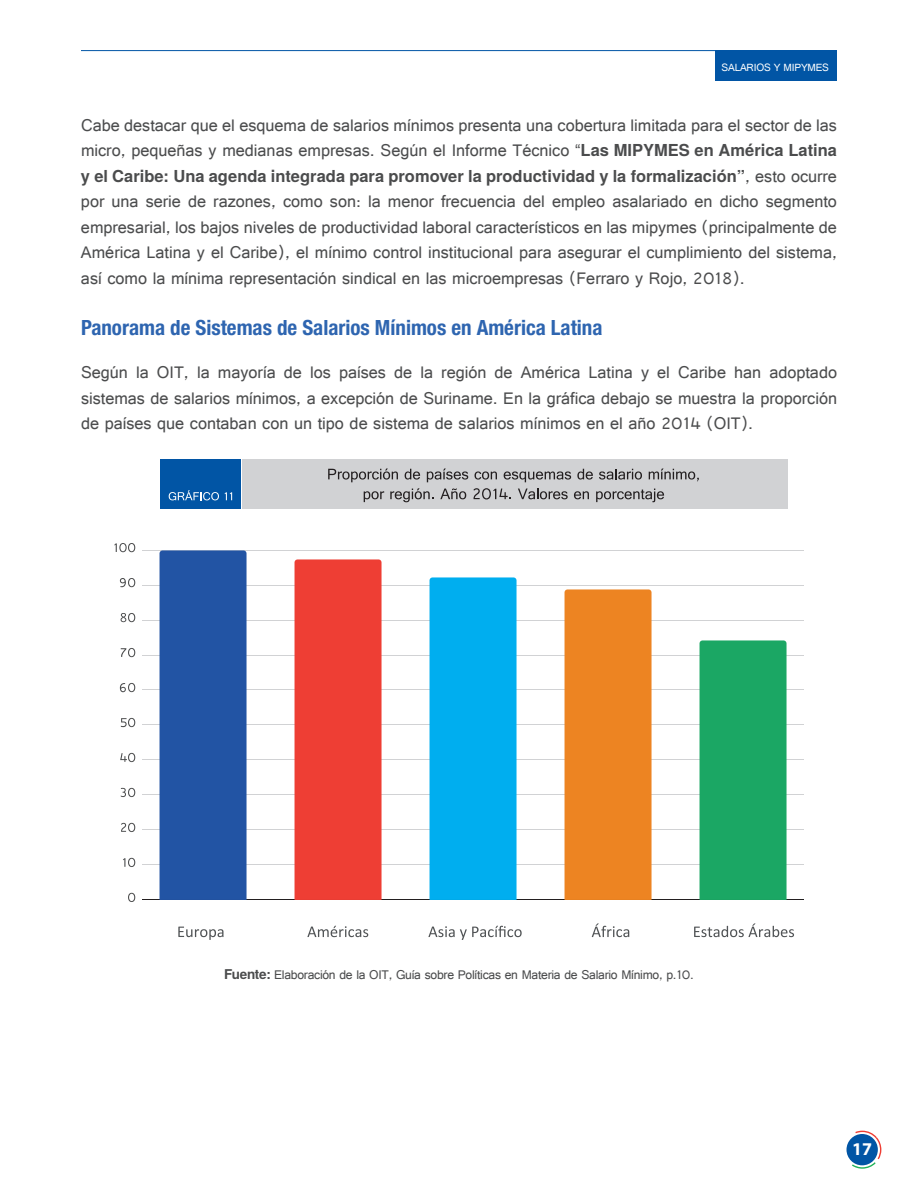
<style>
.page{position:relative;width:918px;height:1188px;background:#fff}
.page>*{position:absolute;margin:0;border:0;box-sizing:border-box;transform-origin:0 0}
.t1{font:700 condensed 21px "Helvetica Neue LT Pro";color:#2e65b0}
.t2{font:18px/25.5px "Raavi";color:#4b4c4d;text-align:justify}
.t3{font:700 18px "Myriad Pro";color:#fff}
.t4{font:700 16.5px "Te X Gyre Heros";color:#4b4c4d}
.t5{font:13.5px "Raavi";letter-spacing:-.02em;color:#4b4c4d}
.t6{font:11.25px "Raavi";letter-spacing:-.02em;color:#fff}
.s1{font-family:"Te X Gyre Heros";font-weight:700;font-size:16.5px}
.s2{font-family:"Raavi";font-weight:400;font-size:18px}
.s3{font-family:"Te X Gyre Heros";font-weight:700}
</style>
<div class="page">
<hr style="left:81px;top:50px;width:662px;height:1px;background:#0155a5">
<div style="left:847px;top:1134px;width:31px;height:31px;background:#0155a5;border-radius:50%"></div>
<svg style="left:852px;top:1131px;width:29px;height:38px"></svg>
<div style="left:716px;top:50px;width:121px;height:31px;background:#0155a5"></div>
<div style="left:242px;top:460px;width:546px;height:49px;background:#d1d2d4"></div>
<svg style="left:328px;top:469px;width:70px;height:13px"></svg>
<svg style="left:405px;top:469px;width:15px;height:11px"></svg>
<svg style="left:427px;top:469px;width:41px;height:13px"></svg>
<svg style="left:475px;top:471px;width:22px;height:9px"></svg>
<svg style="left:504px;top:471px;width:67px;height:11px"></svg>
<svg style="left:577px;top:469px;width:16px;height:11px"></svg>
<svg style="left:599px;top:469px;width:43px;height:11px"></svg>
<svg style="left:649px;top:469px;width:50px;height:13px"></svg>
<svg style="left:364px;top:491px;width:20px;height:11px"></svg>
<svg style="left:390px;top:488px;width:44px;height:14px"></svg>
<svg style="left:440px;top:488px;width:26px;height:11px"></svg>
<svg style="left:473px;top:488px;width:38px;height:11px"></svg>
<svg style="left:518px;top:489px;width:50px;height:10px"></svg>
<svg style="left:574px;top:491px;width:15px;height:8px"></svg>
<svg style="left:596px;top:489px;width:68px;height:13px"></svg>
<div style="left:160px;top:460px;width:80px;height:49px;background:#0155a5"></div>
<svg style="left:169px;top:490px;width:50px;height:10px"></svg>
<svg style="left:225px;top:492px;width:7px;height:8px"></svg>
<hr style="left:142px;top:899px;width:662px;height:1px;background:#231f20">
<hr style="left:142px;top:864px;width:662px;height:1px;background:#d1d2d4">
<hr style="left:142px;top:829px;width:662px;height:1px;background:#d1d2d4">
<hr style="left:142px;top:794px;width:662px;height:1px;background:#d1d2d4">
<svg style="left:128px;top:893px;width:7px;height:9px"></svg>
<svg style="left:123px;top:858px;width:12px;height:9px"></svg>
<svg style="left:121px;top:823px;width:14px;height:9px"></svg>
<svg style="left:121px;top:788px;width:14px;height:9px"></svg>
<hr style="left:142px;top:759px;width:662px;height:1px;background:#d1d2d4">
<svg style="left:120px;top:753px;width:15px;height:9px"></svg>
<hr style="left:142px;top:725px;width:662px;height:1px;background:#d1d2d4">
<svg style="left:121px;top:718px;width:14px;height:9px"></svg>
<hr style="left:142px;top:690px;width:662px;height:1px;background:#d1d2d4">
<svg style="left:120px;top:683px;width:15px;height:9px"></svg>
<hr style="left:142px;top:655px;width:662px;height:1px;background:#d1d2d4">
<svg style="left:121px;top:648px;width:14px;height:9px"></svg>
<hr style="left:142px;top:620px;width:662px;height:1px;background:#d1d2d4">
<svg style="left:121px;top:613px;width:14px;height:9px"></svg>
<hr style="left:142px;top:585px;width:662px;height:1px;background:#d1d2d4">
<svg style="left:120px;top:578px;width:15px;height:9px"></svg>
<hr style="left:142px;top:550px;width:662px;height:1px;background:#d1d2d4">
<svg style="left:114px;top:543px;width:21px;height:9px"></svg>
<svg style="left:178px;top:927px;width:46px;height:13px"></svg>
<svg style="left:307px;top:926px;width:61px;height:11px"></svg>
<svg style="left:428px;top:926px;width:94px;height:14px"></svg>
<svg style="left:592px;top:923px;width:37px;height:14px"></svg>
<svg style="left:694px;top:923px;width:100px;height:14px"></svg>
<div style="left:160px;top:550px;width:87px;height:350px;background:#2254a4"></div>
<div style="left:295px;top:559px;width:87px;height:341px;background:#ee3e34"></div>
<div style="left:430px;top:577px;width:87px;height:323px;background:#00aeef"></div>
<div style="left:565px;top:589px;width:87px;height:311px;background:#ed8422"></div>
<div style="left:700px;top:640px;width:87px;height:260px;background:#1ba764"></div>
<p class="t6" style="left:722px;top:61px;width:109px">SALARIOS Y MIPYMES</p>
<p class="t2" style="left:81px;top:112px;width:758px">Cabe destacar que el esquema de salarios mínimos presenta una cobertura limitada para el sector de las micro, pequeñas y medianas empresas. Según el Informe Técnico “<span class="s1">Las MIPYMES en América Latina</span></p>
<p class="t4" style="left:81px;top:163px;width:758px">y el Caribe: Una agenda integrada para promover la productividad y la formalización”<span class="s2">, esto ocurre</span></p>
<p class="t2" style="left:81px;top:188px;width:758px">por una serie de razones, como son: la menor frecuencia del empleo asalariado en dicho segmento empresarial, los bajos niveles de productividad laboral característicos en las mipymes (principalmente de América Latina y el Caribe), el mínimo control institucional para asegurar el cumplimiento del sistema, así como la mínima representación sindical en las microempresas (Ferraro y Rojo, 2018).</p>
<p class="t1" style="left:81px;top:314px;width:523px">Panorama de Sistemas de Salarios Mínimos en América Latina</p>
<p class="t2" style="left:81px;top:359px;width:758px">Según la OIT, la mayoría de los países de la región de América Latina y el Caribe han adoptado sistemas de salarios mínimos, a excepción de Suriname. En la gráfica debajo se muestra la proporción de países que contaban con un tipo de sistema de salarios mínimos en el año 2014 (OIT).</p>
<p class="t5" style="left:224px;top:966px;width:471px"><span class="s3">Fuente:</span> Elaboración de la OIT, Guía sobre Políticas en Materia de Salario Mínimo, p.10.</p>
<p class="t3" style="left:852px;top:1137px;width:21px">17</p>
</div>
